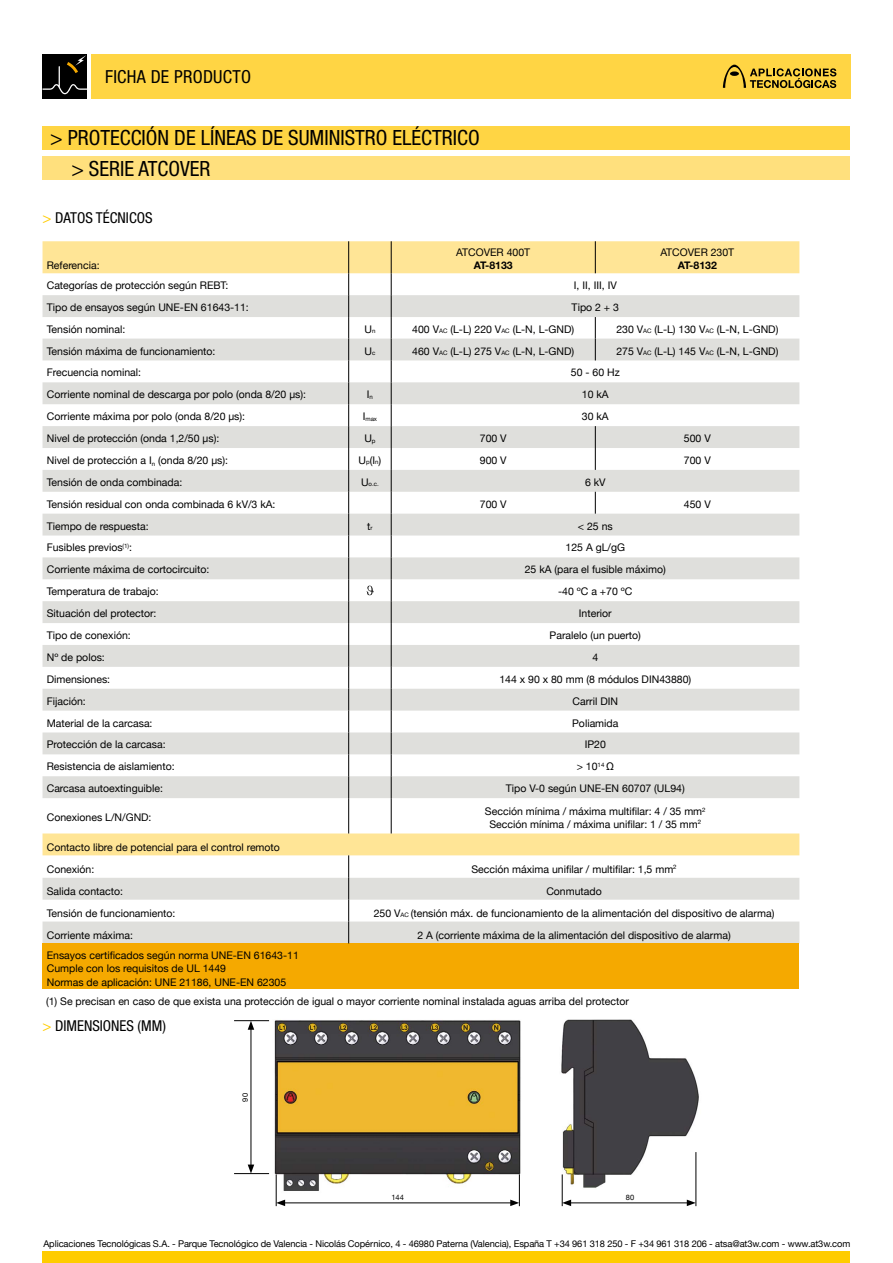
<style>
.page{position:relative;width:893px;height:1263px;background:#fff}
.page>*{position:absolute;margin:0;border:0;box-sizing:border-box;transform-origin:0 0}
.t1{font:condensed 21px "Helvetica Neue LT Std";color:#000}
.t2{font:condensed 18px "Helvetica Neue LT Std";letter-spacing:.015em;color:#000}
.t3{font:condensed 15px "Helvetica Neue LT Std";color:#000}
.t4{font:10.5px/13.5px "Helvetica Neue";color:#000}
.t5{font:700 10.5px "Helvetica Neue LT Std";color:#000}
.t6{font:9.3px "Helvetica Neue";letter-spacing:-.01em;color:#000}
.t7{font:7.5px "Helvetica Neue";color:#000}
.t8{font:6.15px "Helvetica Neue";color:#000}
.s1{color:#fc0}
.s2{font-size:6.15px}
.s3{font-size:10.5px}
.s4{font-family:"Arial"}
</style>
<div class="page">
<div style="left:43px;top:1251px;width:807px;height:12px;background:#fc0"></div>
<div style="left:43px;top:54px;width:44px;height:45px;background:#000"></div>
<svg style="left:43px;top:55px;width:44px;height:39px"></svg>
<div style="left:91px;top:54px;width:759px;height:45px;background:#ffd544"></div>
<svg style="left:723px;top:65px;width:113px;height:23px"></svg>
<img style="left:561px;top:1019px;width:138px;height:171px">
<img style="left:255px;top:1020px;width:266px;height:183px">
<svg style="left:43px;top:241px;width:756px;height:54px;fill:#ffe596"></svg>
<svg style="left:43px;top:295px;width:756px;height:648px"></svg>
<div style="left:43px;top:943px;width:756px;height:46px;background:#f5a900"></div>
<hr style="left:348px;top:241px;width:1px;height:32px;background:#000">
<hr style="left:391px;top:241px;width:1px;height:32px;background:#000">
<hr style="left:595px;top:241px;width:1px;height:32px;background:#000">
<svg style="left:595px;top:492px;width:1px;height:22px"></svg>
<svg style="left:595px;top:317px;width:1px;height:43px"></svg>
<svg style="left:595px;top:426px;width:1px;height:44px"></svg>
<svg style="left:348px;top:273px;width:1px;height:525px"></svg>
<svg style="left:391px;top:273px;width:1px;height:525px"></svg>
<hr style="left:348px;top:798px;width:1px;height:35px;background:#000">
<hr style="left:391px;top:798px;width:1px;height:35px;background:#000">
<svg style="left:348px;top:855px;width:1px;height:88px"></svg>
<hr style="left:276px;top:1174px;width:1px;height:32px;background:#000">
<hr style="left:562px;top:1174px;width:1px;height:32px;background:#000">
<hr style="left:519px;top:1174px;width:1px;height:32px;background:#000">
<hr style="left:696px;top:1152px;width:1px;height:54px;background:#000">
<hr style="left:283px;top:1202px;width:230px;height:1px;background:#000">
<svg style="left:276px;top:1199px;width:9px;height:7px"></svg>
<svg style="left:510px;top:1199px;width:9px;height:7px"></svg>
<hr style="left:569px;top:1202px;width:120px;height:1px;background:#000">
<svg style="left:562px;top:1199px;width:9px;height:7px"></svg>
<svg style="left:687px;top:1199px;width:9px;height:7px"></svg>
<hr style="left:234px;top:1173px;width:35px;height:1px;background:#000">
<hr style="left:234px;top:1020px;width:35px;height:1px;background:#000">
<hr style="left:251px;top:1027px;width:1px;height:140px;background:#000">
<svg style="left:248px;top:1021px;width:6px;height:9px"></svg>
<svg style="left:248px;top:1164px;width:6px;height:9px"></svg>
<div style="left:43px;top:157px;width:807px;height:23px;background:#ffe07d"></div>
<div style="left:43px;top:126px;width:807px;height:23px;background:#ffd544"></div>
<svg style="left:366px;top:586px;width:8px;height:9px"></svg>
<h2 class="t2" style="left:105px;top:66px;width:148px">FICHA DE PRODUCTO</h2>
<h1 class="t1" style="left:50px;top:126px;width:431px">&gt; PROTECCIÓN DE LÍNEAS DE SUMINISTRO ELÉCTRICO</h1>
<h1 class="t1" style="left:71px;top:156px;width:140px">&gt; SERIE ATCOVER</h1>
<h3 class="t3" style="left:43px;top:209px;width:112px"><span class="s1">&gt;</span> DATOS TÉCNICOS</h3>
<p class="t4" style="left:47px;top:258px;width:54px">Referencia:</p>
<p class="t4" style="left:456px;top:245px;width:75px">ATCOVER 400T</p>
<p class="t5" style="left:474px;top:259px;width:41px">AT-8133</p>
<p class="t4" style="left:660px;top:245px;width:75px">ATCOVER 230T</p>
<p class="t5" style="left:678px;top:259px;width:41px">AT-8132</p>
<p class="t4" style="left:47px;top:279px;width:183px">Categorías de protección según REBT:</p>
<p class="t4" style="left:574px;top:279px;width:44px">I, II, III, IV</p>
<p class="t4" style="left:47px;top:300px;width:204px">Tipo de ensayos según UNE-EN 61643-11:</p>
<p class="t4" style="left:572px;top:300px;width:49px">Tipo 2 + 3</p>
<p class="t4" style="left:47px;top:322px;width:80px">Tensión nominal:</p>
<p class="t4" style="left:364px;top:322px;width:12px">U<span class="s2">n</span></p>
<p class="t4" style="left:412px;top:322px;width:164px">400 V<span class="s2">AC</span> (L-L) 220 V<span class="s2">AC</span> (L-N, L-GND)</p>
<p class="t4" style="left:616px;top:322px;width:164px">230 V<span class="s2">AC</span> (L-L) 130 V<span class="s2">AC</span> (L-N, L-GND)</p>
<p class="t4" style="left:47px;top:344px;width:170px">Tensión máxima de funcionamiento:</p>
<p class="t4" style="left:364px;top:344px;width:12px">U<span class="s2">c</span></p>
<p class="t4" style="left:412px;top:344px;width:164px">460 V<span class="s2">AC</span> (L-L) 275 V<span class="s2">AC</span> (L-N, L-GND)</p>
<p class="t4" style="left:616px;top:344px;width:164px">275 V<span class="s2">AC</span> (L-L) 145 V<span class="s2">AC</span> (L-N, L-GND)</p>
<p class="t4" style="left:47px;top:366px;width:96px">Frecuencia nominal:</p>
<p class="t4" style="left:571px;top:366px;width:50px">50 - 60 Hz</p>
<p class="t4" style="left:47px;top:388px;width:261px">Corriente nominal de descarga por polo (onda 8/20 μs):</p>
<p class="t4" style="left:367px;top:388px;width:8px">I<span class="s2">n</span></p>
<p class="t4" style="left:582px;top:388px;width:28px">10 kA</p>
<p class="t4" style="left:47px;top:409px;width:200px">Corriente máxima por polo (onda 8/20 μs):</p>
<p class="t8" style="left:363px;top:415px;width:16px"><span class="s3">I</span>max</p>
<p class="t4" style="left:582px;top:409px;width:28px">30 kA</p>
<p class="t4" style="left:47px;top:431px;width:174px">Nivel de protección (onda 1,2/50 μs):</p>
<p class="t4" style="left:364px;top:431px;width:13px">U<span class="s2">p</span></p>
<p class="t4" style="left:480px;top:431px;width:28px">700 V</p>
<p class="t4" style="left:684px;top:431px;width:28px">500 V</p>
<p class="t4" style="left:47px;top:453px;width:183px">Nivel de protección a I<sub>n</sub> (onda 8/20 μs):</p>
<p class="t4" style="left:359px;top:453px;width:24px">U<span class="s2">p</span>(I<span class="s2">n</span>)</p>
<p class="t4" style="left:480px;top:453px;width:28px">900 V</p>
<p class="t4" style="left:684px;top:453px;width:28px">700 V</p>
<p class="t4" style="left:47px;top:475px;width:137px">Tensión de onda combinada:</p>
<p class="t8" style="left:361px;top:480px;width:19px"><span class="s3">U</span>o.c.</p>
<p class="t4" style="left:585px;top:475px;width:22px">6 kV</p>
<p class="t4" style="left:47px;top:497px;width:230px">Tensión residual con onda combinada 6 kV/3 kA:</p>
<p class="t4" style="left:480px;top:497px;width:28px">700 V</p>
<p class="t4" style="left:684px;top:497px;width:28px">450 V</p>
<p class="t4" style="left:47px;top:519px;width:103px">Tiempo de respuesta:</p>
<p class="t4" style="left:367px;top:519px;width:7px">t<span class="s2">r</span></p>
<p class="t4" style="left:578px;top:519px;width:36px">&lt; 25 ns</p>
<p class="t4" style="left:47px;top:541px;width:87px">Fusibles previos<sup>(1)</sup>:</p>
<p class="t4" style="left:566px;top:541px;width:61px">125 A gL/gG</p>
<p class="t4" style="left:47px;top:563px;width:164px">Corriente máxima de cortocircuito:</p>
<p class="t4" style="left:525px;top:563px;width:143px">25 kA (para el fusible máximo)</p>
<p class="t4" style="left:47px;top:585px;width:114px">Temperatura de trabajo:</p>
<p class="t4" style="left:558px;top:585px;width:76px">-40 ºC a +70 ºC</p>
<p class="t4" style="left:47px;top:606px;width:111px">Situación del protector:</p>
<p class="t4" style="left:579px;top:606px;width:34px">Interior</p>
<p class="t4" style="left:47px;top:628px;width:86px">Tipo de conexión:</p>
<p class="t4" style="left:550px;top:628px;width:93px">Paralelo (un puerto)</p>
<p class="t4" style="left:47px;top:650px;width:60px">Nº de polos:</p>
<p class="t4" style="left:592px;top:650px;width:7px">4</p>
<p class="t4" style="left:47px;top:672px;width:65px">Dimensiones:</p>
<p class="t4" style="left:499px;top:672px;width:193px">144 x 90 x 80 mm (8 módulos DIN43880)</p>
<p class="t4" style="left:47px;top:694px;width:41px">Fijación:</p>
<p class="t4" style="left:573px;top:694px;width:47px">Carril DIN</p>
<p class="t4" style="left:47px;top:716px;width:107px">Material de la carcasa:</p>
<p class="t4" style="left:572px;top:716px;width:48px">Poliamida</p>
<p class="t4" style="left:47px;top:738px;width:120px">Protección de la carcasa:</p>
<p class="t4" style="left:585px;top:738px;width:23px">IP20</p>
<p class="t4" style="left:47px;top:760px;width:129px">Resistencia de aislamiento:</p>
<p class="t4" style="left:577px;top:760px;width:39px">&gt; 10<sup>14</sup> <span class="s4">Ω</span></p>
<p class="t4" style="left:47px;top:781px;width:118px">Carcasa autoextinguible:</p>
<p class="t4" style="left:506px;top:781px;width:180px">Tipo V-0 según UNE-EN 60707 (UL94)</p>
<p class="t4" style="left:47px;top:811px;width:106px">Conexiones L/N/GND:</p>
<p class="t4" style="left:485px;top:805px;width:222px;line-height:12.6px;text-align:center">Sección mínima / máxima multifilar: 4 / 35 mm<sup>2<br></sup>Sección mínima / máxima unifilar: 1 / 35 mm<sup>2</sup></p>
<p class="t4" style="left:47px;top:836px;width:235px;line-height:22.2px">Contacto libre de potencial para el control remoto<br>Conexión:</p>
<p class="t4" style="left:471px;top:862px;width:207px">Sección máxima unifilar / multifilar: 1,5 mm<sup>2</sup></p>
<p class="t4" style="left:47px;top:884px;width:78px">Salida contacto:</p>
<p class="t4" style="left:546px;top:884px;width:57px">Conmutado</p>
<p class="t4" style="left:47px;top:906px;width:130px">Tensión de funcionamiento:</p>
<p class="t4" style="left:374px;top:906px;width:402px">250 V<span class="s2">AC</span> (tensión máx. de funcionamiento de la alimentación del dispositivo de alarma)</p>
<p class="t4" style="left:47px;top:928px;width:88px">Corriente máxima:</p>
<p class="t4" style="left:417px;top:928px;width:315px">2 A (corriente máxima de la alimentación del dispositivo de alarma)</p>
<p class="t4" style="left:47px;top:948px;width:254px">Ensayos certificados según norma UNE-EN 61643-11<br>Cumple con los requisitos de UL 1449<br>Normas de aplicación: UNE 21186, UNE-EN 62305</p>
<p class="t4" style="left:46px;top:994px;width:584px">(1) Se precisan en caso de que exista una protección de igual o mayor corriente nominal instalada aguas arriba del protector</p>
<h3 class="t3" style="left:43px;top:1017px;width:125px"><span class="s1">&gt;</span> DIMENSIONES (MM)</h3>
<p class="t7" style="left:241px;top:1102px;width:10px;rotate:-90deg">90</p>
<p class="t7" style="left:391px;top:1192px;width:14px">144</p>
<p class="t7" style="left:626px;top:1192px;width:10px">80</p>
<p class="t6" style="left:43px;top:1238px;width:808px">Aplicaciones Tecnológicas S.A. - Parque Tecnológico de Valencia - Nicolás Copérnico, 4 - 46980 Paterna (Valencia), España T +34 961 318 250 - F +34 961 318 206 - atsa@at3w.com - www.at3w.com</p>
</div>
